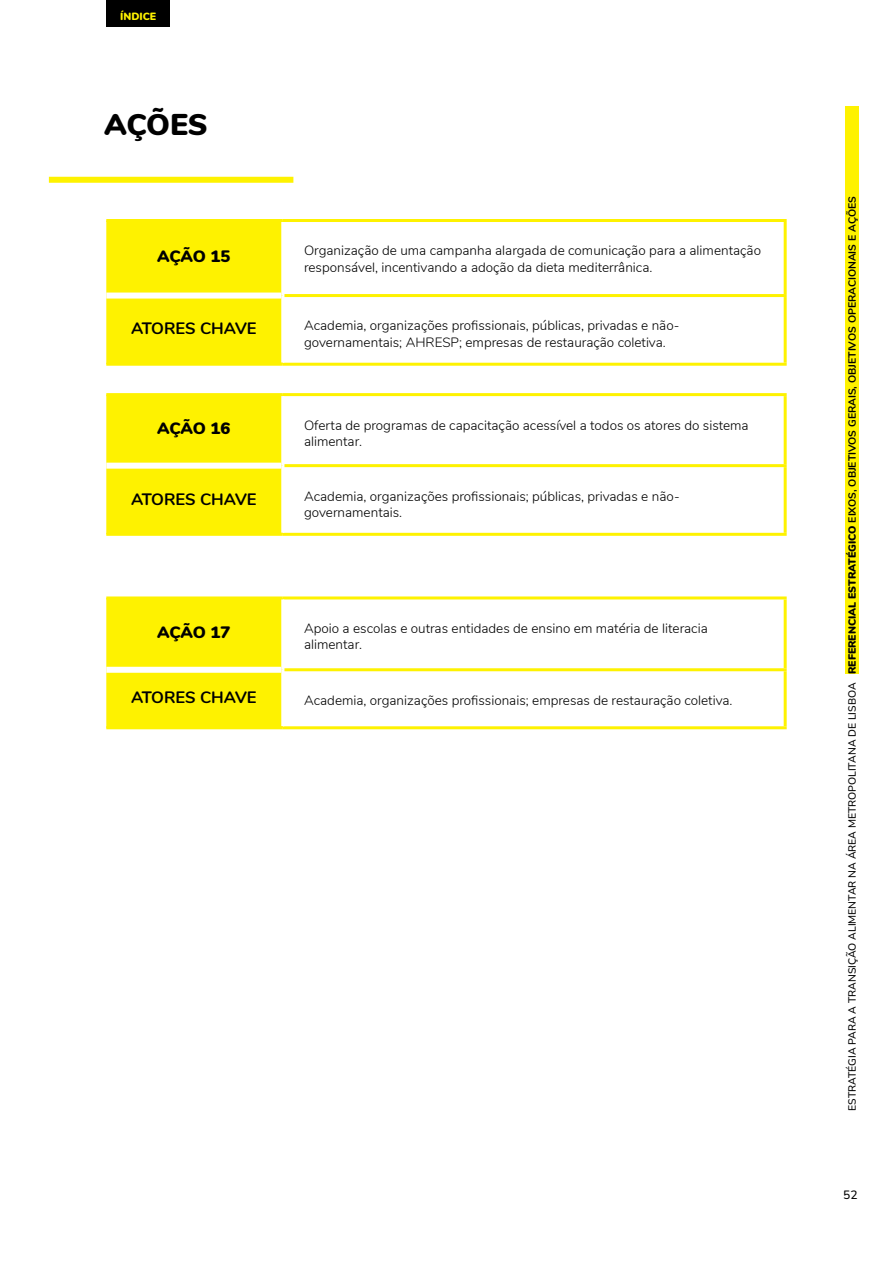
<style>
.page{position:relative;width:893px;height:1263px;background:#fff}
.page>*{position:absolute;margin:0;border:0;box-sizing:border-box;transform-origin:0 0}
.t1{font:900 30px "Nunito";letter-spacing:-.015em;color:#000}
.t2{font:700 16.5px "Nunito";color:#000}
.t3{font:900 16.5px "Nunito";letter-spacing:-.015em;color:#000}
.t4{font:300 13.5px/16.2px "Nunito";color:#000}
.t5{font:500 12px "Nunito";color:#000}
.t6{font:700 10.5px "Nunito";color:#000}
.t7{font:500 10.5px "Nunito";color:#000}
.t8{font:900 10.5px "Nunito";color:#fef200}
.s1{font-weight:900}
</style>
<div class="page">
<div style="left:106px;top:0;width:64px;height:27px;background:#000"></div>
<div style="left:49px;top:177px;width:244px;height:6px;background:#fef200"></div>
<div style="left:845px;top:106px;width:14px;height:568px;background:#fef200"></div>
<div style="left:106px;top:222px;width:175px;height:141px;background:#fef200"></div>
<hr style="left:283px;top:219px;width:504px;height:3px;background:#fef200">
<hr style="left:784px;top:222px;width:3px;height:72px;background:#fef200">
<hr style="left:284px;top:294px;width:503px;height:3px;background:#fef200">
<hr style="left:784px;top:297px;width:3px;height:66px;background:#fef200">
<hr style="left:283px;top:363px;width:504px;height:3px;background:#fef200">
<hr style="left:106px;top:219px;width:177px;height:3px;background:#fef200">
<div style="left:106px;top:293px;width:175px;height:6px;background:#fff"></div>
<hr style="left:106px;top:363px;width:177px;height:3px;background:#fef200">
<div style="left:106px;top:396px;width:175px;height:137px;background:#fef200"></div>
<hr style="left:283px;top:393px;width:504px;height:3px;background:#fef200">
<hr style="left:784px;top:396px;width:3px;height:68px;background:#fef200">
<hr style="left:284px;top:464px;width:503px;height:3px;background:#fef200">
<hr style="left:784px;top:467px;width:3px;height:66px;background:#fef200">
<hr style="left:283px;top:533px;width:504px;height:3px;background:#fef200">
<hr style="left:106px;top:393px;width:177px;height:3px;background:#fef200">
<div style="left:106px;top:463px;width:175px;height:6px;background:#fff"></div>
<hr style="left:106px;top:533px;width:177px;height:3px;background:#fef200">
<div style="left:106px;top:599px;width:175px;height:127px;background:#fef200"></div>
<hr style="left:283px;top:596px;width:504px;height:3px;background:#fef200">
<hr style="left:784px;top:599px;width:3px;height:69px;background:#fef200">
<hr style="left:284px;top:668px;width:503px;height:3px;background:#fef200">
<hr style="left:784px;top:671px;width:3px;height:55px;background:#fef200">
<hr style="left:283px;top:726px;width:504px;height:3px;background:#fef200">
<hr style="left:106px;top:596px;width:177px;height:3px;background:#fef200">
<div style="left:106px;top:667px;width:175px;height:6px;background:#fff"></div>
<hr style="left:106px;top:726px;width:177px;height:3px;background:#fef200">
<p class="t8" style="left:120px;top:8px;width:38px">ÍNDICE</p>
<h1 class="t1" style="left:104px;top:102px;width:105px">AÇÕES</h1>
<p class="t3" style="left:157px;top:244px;width:75px">AÇÃO 15</p>
<p class="t4" style="left:304px;top:242px;width:458px">Organização de uma campanha alargada de comunicação para a alimentação responsável, incentivando a adoção da dieta mediterrânica.</p>
<p class="t2" style="left:131px;top:316px;width:127px">ATORES CHAVE</p>
<p class="t4" style="left:304px;top:317px;width:377px">Academia, organizações profissionais, públicas, privadas e não&shy;governamentais; AHRESP; empresas de restauração coletiva.</p>
<p class="t3" style="left:157px;top:416px;width:75px">AÇÃO 16</p>
<p class="t4" style="left:304px;top:416px;width:446px">Oferta de programas de capacitação acessível a todos os atores do sistema alimentar.</p>
<p class="t2" style="left:131px;top:487px;width:127px">ATORES CHAVE</p>
<p class="t4" style="left:304px;top:487px;width:377px">Academia, organizações profissionais; públicas, privadas e não&shy;governamentais.</p>
<p class="t3" style="left:157px;top:620px;width:75px">AÇÃO 17</p>
<p class="t4" style="left:304px;top:619px;width:405px">Apoio a escolas e outras entidades de ensino em matéria de literacia alimentar.</p>
<p class="t2" style="left:131px;top:685px;width:127px">ATORES CHAVE</p>
<p class="t4" style="left:304px;top:691px;width:430px">Academia, organizações profissionais; empresas de restauração coletiva.</p>
<p class="t6" style="left:844px;top:674px;width:479px;rotate:-90deg"><span class="s1">REFERENCIAL ESTRATÉGICO</span> EIXOS, OBJETIVOS GERAIS, OBJETIVOS OPERACIONAIS E AÇÕES</p>
<p class="t7" style="left:845px;top:1111px;width:430px;rotate:-90deg">ESTRATÉGIA PARA A TRANSIÇÃO ALIMENTAR NA ÁREA METROPOLITANA DE LISBOA</p>
<p class="t5" style="left:843px;top:1186px;width:16px">52</p>
</div>
